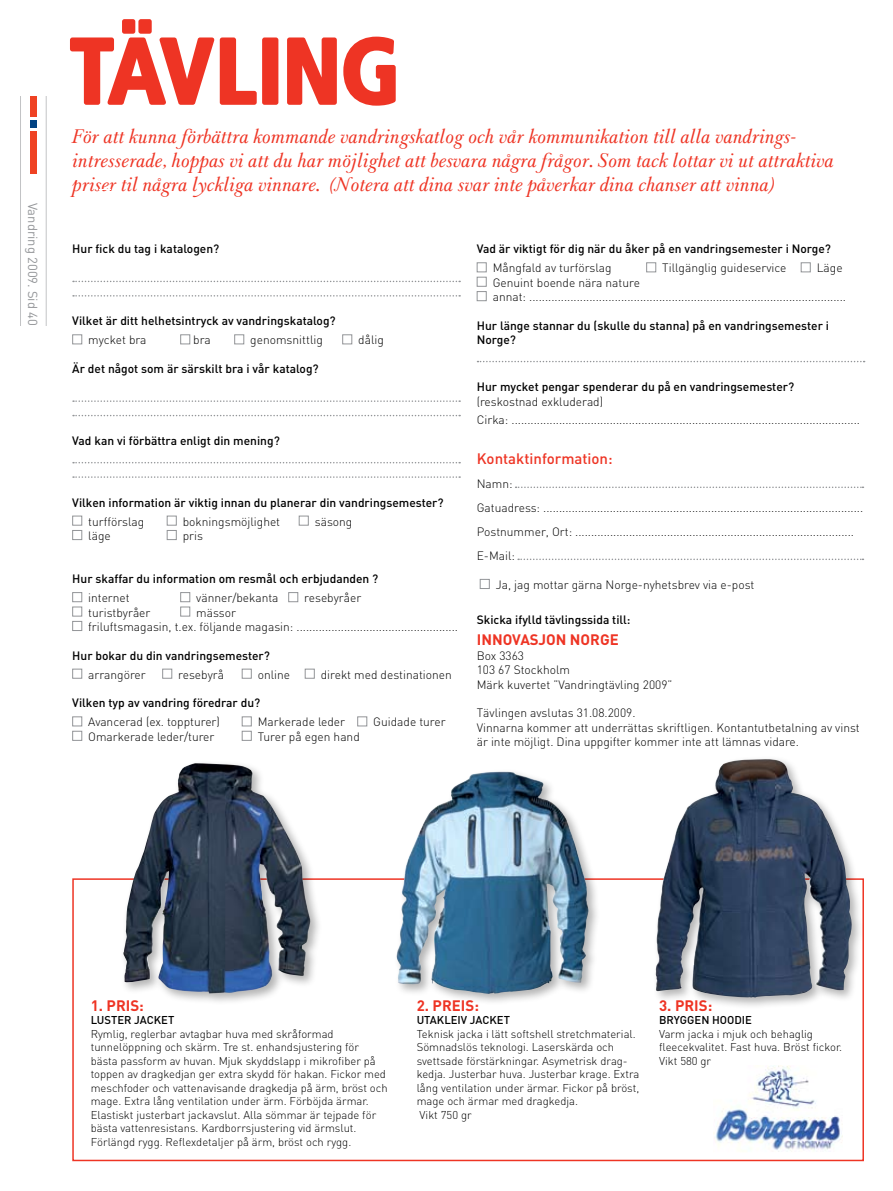
<style>
.page{position:relative;width:893px;height:1191px;background:#fff}
.page>*{position:absolute;margin:0;border:0;box-sizing:border-box;transform-origin:0 0}
.t1{font:108px "Visit NOR";color:#ee3424}
.t2{font:italic 21px/24px "Baskerville 1757";color:#ee3424}
.t3{font:700 15px "DIN";color:#ee3424}
.t4{font:500 15px "DIN";color:#ee3424}
.t5{font:12.9px "DIN";color:#939598}
.t6{font:300 12px/14.4px "DIN";color:#000}
.t7{font:500 12px/14.4px "DIN";color:#000}
.t8{font:300 11.25px/13.5px "DIN";color:#000}
.t9{font:500 11.25px "DIN";color:#000}
</style>
<div class="page">
<svg style="left:73px;top:281px;width:387px;height:1px"></svg>
<svg style="left:73px;top:295px;width:387px;height:1px"></svg>
<div style="left:72px;top:334px;width:10px;height:10px;border:1px solid #939598"></div>
<div style="left:180px;top:334px;width:10px;height:10px;border:1px solid #939598"></div>
<div style="left:234px;top:334px;width:10px;height:10px;border:1px solid #939598"></div>
<div style="left:342px;top:334px;width:10px;height:10px;border:1px solid #939598"></div>
<svg style="left:73px;top:400px;width:387px;height:2px"></svg>
<svg style="left:73px;top:415px;width:387px;height:1px"></svg>
<svg style="left:73px;top:462px;width:387px;height:1px"></svg>
<svg style="left:73px;top:476px;width:387px;height:2px"></svg>
<div style="left:72px;top:515px;width:10px;height:10px;border:1px solid #939598"></div>
<div style="left:167px;top:515px;width:10px;height:10px;border:1px solid #939598"></div>
<div style="left:299px;top:515px;width:10px;height:10px;border:1px solid #939598"></div>
<div style="left:72px;top:530px;width:10px;height:10px;border:1px solid #939598"></div>
<div style="left:167px;top:530px;width:10px;height:10px;border:1px solid #939598"></div>
<div style="left:72px;top:592px;width:10px;height:10px;border:1px solid #939598"></div>
<div style="left:180px;top:592px;width:10px;height:10px;border:1px solid #939598"></div>
<div style="left:288px;top:592px;width:10px;height:10px;border:1px solid #939598"></div>
<div style="left:72px;top:606px;width:10px;height:10px;border:1px solid #939598"></div>
<div style="left:180px;top:606px;width:10px;height:10px;border:1px solid #939598"></div>
<div style="left:72px;top:621px;width:10px;height:10px;border:1px solid #939598"></div>
<div style="left:72px;top:668px;width:10px;height:10px;border:1px solid #939598"></div>
<div style="left:162px;top:668px;width:10px;height:10px;border:1px solid #939598"></div>
<div style="left:242px;top:668px;width:10px;height:10px;border:1px solid #939598"></div>
<div style="left:305px;top:668px;width:10px;height:10px;border:1px solid #939598"></div>
<div style="left:72px;top:716px;width:10px;height:10px;border:1px solid #939598"></div>
<div style="left:242px;top:716px;width:10px;height:10px;border:1px solid #939598"></div>
<div style="left:357px;top:716px;width:10px;height:10px;border:1px solid #939598"></div>
<div style="left:72px;top:731px;width:10px;height:9px;border:1px solid #939598"></div>
<div style="left:242px;top:731px;width:10px;height:9px;border:1px solid #939598"></div>
<div style="left:477px;top:262px;width:10px;height:10px;border:1px solid #939598"></div>
<div style="left:646px;top:262px;width:10px;height:10px;border:1px solid #939598"></div>
<div style="left:801px;top:262px;width:10px;height:10px;border:1px solid #939598"></div>
<div style="left:477px;top:277px;width:10px;height:10px;border:1px solid #939598"></div>
<div style="left:477px;top:291px;width:10px;height:10px;border:1px solid #939598"></div>
<svg style="left:477px;top:361px;width:388px;height:1px"></svg>
<svg style="left:516px;top:486px;width:347px;height:2px"></svg>
<svg style="left:518px;top:558px;width:345px;height:2px"></svg>
<div style="left:480px;top:579px;width:10px;height:10px;border:1px solid #939598"></div>
<div style="left:72px;top:878px;width:792px;height:283px;background:#fff;border:2px solid #ee3424"></div>
<div style="left:120px;top:759px;width:202px;height:246px;background:#000;opacity:.3"></div>
<img style="left:123px;top:763px;width:73px;height:221px">
<div style="left:393px;top:768px;width:207px;height:238px;background:#000;opacity:.3"></div>
<img style="left:396px;top:771px;width:107px;height:213px">
<div style="left:652px;top:755px;width:212px;height:255px;background:#000;opacity:.3"></div>
<img style="left:654px;top:759px;width:199px;height:239px">
<img style="left:713px;top:1065px;width:129px;height:87px">
<div style="left:30px;top:96px;width:7px;height:21px;background:#ef4223"></div>
<div style="left:30px;top:121px;width:7px;height:7px;background:#004282"></div>
<div style="left:30px;top:131px;width:7px;height:43px;background:#ef4223"></div>
<hr style="left:46px;top:96px;width:1px;height:229px;background:#939598">
<hr style="left:20px;top:96px;width:1px;height:229px;background:#939598">
<p class="t5" style="left:41px;top:203px;width:124px;rotate:90deg">Vandring 2009. Sid 40</p>
<h1 class="t1" style="left:69px;top:16px;width:332px">TÄVLING</h1>
<p class="t2" style="left:72px;top:125px;width:763px">För att kunna förbättra kommande vandringskatlog och vår kommunikation till alla vandrings&shy;intresserade, hoppas vi att du har möjlighet att besvara några frågor. Som tack lottar vi ut attraktiva priser til några lyckliga vinnare. (Notera att dina svar inte påverkar dina chanser att vinna)</p>
<p class="t7" style="left:72px;top:241px;width:149px">Hur fick du tag i katalogen?</p>
<p class="t7" style="left:72px;top:313px;width:265px">Vilket är ditt helhetsintryck av vandringskatalog?</p>
<p class="t6" style="left:88px;top:333px;width:60px">mycket bra</p>
<p class="t6" style="left:193px;top:333px;width:19px">bra</p>
<p class="t6" style="left:250px;top:333px;width:74px">genomsnittlig</p>
<p class="t6" style="left:358px;top:333px;width:27px">dålig</p>
<p class="t7" style="left:72px;top:361px;width:248px">Är det något som är särskilt bra i vår katalog?</p>
<p class="t7" style="left:72px;top:433px;width:209px">Vad kan vi förbättra enligt din mening?</p>
<p class="t7" style="left:72px;top:495px;width:373px">Vilken information är viktig innan du planerar din vandringsemester?</p>
<p class="t6" style="left:88px;top:514px;width:58px">turfförslag</p>
<p class="t6" style="left:183px;top:514px;width:99px">bokningsmöjlighet</p>
<p class="t6" style="left:315px;top:514px;width:39px">säsong</p>
<p class="t6" style="left:88px;top:528px;width:24px">läge</p>
<p class="t6" style="left:183px;top:528px;width:22px">pris</p>
<p class="t7" style="left:72px;top:571px;width:308px">Hur skaffar du information om resmål och erbjudanden ?</p>
<p class="t6" style="left:88px;top:590px;width:43px">internet</p>
<p class="t6" style="left:196px;top:590px;width:84px">vänner/bekanta</p>
<p class="t6" style="left:304px;top:590px;width:58px">resebyråer</p>
<p class="t6" style="left:88px;top:605px;width:64px">turistbyråer</p>
<p class="t6" style="left:88px;top:605px;width:371px;text-indent:108px">mässor<br>friluftsmagasin, t.ex. följande magasin: ...................................................</p>
<p class="t7" style="left:72px;top:648px;width:199px">Hur bokar du din vandringsemester?</p>
<p class="t6" style="left:88px;top:667px;width:59px">arrangörer</p>
<p class="t6" style="left:178px;top:667px;width:47px">resebyrå</p>
<p class="t6" style="left:258px;top:667px;width:34px">online</p>
<p class="t6" style="left:321px;top:667px;width:133px">direkt med destinationen</p>
<p class="t7" style="left:72px;top:695px;width:190px">Vilken typ av vandring föredrar du?</p>
<p class="t6" style="left:88px;top:714px;width:133px">Avancerad (ex. toppturer)</p>
<p class="t6" style="left:258px;top:714px;width:89px">Markerade leder</p>
<p class="t6" style="left:373px;top:714px;width:74px">Guidade turer</p>
<p class="t6" style="left:88px;top:729px;width:128px">Omarkerade leder/turer</p>
<p class="t6" style="left:258px;top:729px;width:104px">Turer på egen hand</p>
<p class="t7" style="left:477px;top:241px;width:356px">Vad är viktigt för dig när du åker på en vandringsemester i Norge?</p>
<p class="t6" style="left:493px;top:261px;width:120px">Mångfald av turförslag</p>
<p class="t6" style="left:662px;top:261px;width:126px">Tillgänglig guideservice</p>
<p class="t6" style="left:817px;top:261px;width:27px">Läge</p>
<p class="t6" style="left:493px;top:275px;width:355px">Genuint boende nära nature<br>annat: ....................................................................................................</p>
<p class="t7" style="left:477px;top:318px;width:354px">Hur länge stannar du (skulle du stanna) på en vandringsemester i<br>Norge?</p>
<p class="t7" style="left:477px;top:379px;width:319px">Hur mycket pengar spenderar du på en vandringsemester?</p>
<p class="t6" style="left:477px;top:392px;width:385px;line-height:18px">(reskostnad exkluderad)<br>Cirka: ..............................................................................................................</p>
<p class="t4" style="left:477px;top:449px;width:137px">Kontaktinformation:</p>
<p class="t6" style="left:477px;top:471px;width:388px;line-height:24px">Namn:<br>Gatuadress: .....................................................................................................<br>Postnummer, Ort: ........................................................................................<br>E-Mail:</p>
<p class="t6" style="left:496px;top:577px;width:260px">Ja, jag mottar gärna Norge-nyhetsbrev via e-post</p>
<p class="t7" style="left:477px;top:612px;width:155px">Skicka ifylld tävlingssida till:</p>
<p class="t3" style="left:477px;top:630px;width:144px">INNOVASJON NORGE</p>
<p class="t6" style="left:477px;top:648px;width:197px">Box 3363<br>103 67 Stockholm<br>Märk kuvertet ”Vandringtävling 2009”</p>
<p class="t6" style="left:477px;top:705px;width:385px">Tävlingen avslutas 31.08.2009.<br>Vinnarna kommer att underrättas skriftligen. Kontantutbetalning av vinst är inte möjligt. Dina uppgifter kommer inte att lämnas vidare.</p>
<p class="t3" style="left:91px;top:995px;width:55px">1. PRIS:</p>
<p class="t9" style="left:91px;top:1013px;width:14px">Luster</p>
<p class="t9" style="left:134px;top:1013px;width:34px">Jac ket</p>
<p class="t8" style="left:91px;top:1026px;width:298px">Rymlig, reglerbar avtagbar huva med skråformad tunnelöppning och skärm. Tre st. enhandsjustering för bästa passform av huvan. Mjuk skyddslapp i mikrofiber på toppen av dragkedjan ger extra skydd för hakan. Fickor med meschfoder och vattenavisande dragkedja på ärm, bröst och mage. Extra lång ventilation under ärm. Förböjda ärmar.<br>Elastiskt justerbart jackavslut. Alla sömmar är tejpade för bästa vattenresistans. Kardborrsjustering vid ärmslut.<br>Förlängd rygg. Reflexdetaljer på ärm, bröst och rygg.</p>
<p class="t3" style="left:417px;top:995px;width:64px">2. PREIS:</p>
<p class="t9" style="left:417px;top:1013px;width:35px">Utakleiv</p>
<p class="t9" style="left:470px;top:1013px;width:34px">Jac ket</p>
<p class="t8" style="left:417px;top:1026px;width:224px">Teknisk jacka i lätt softshell stretchmaterial.<br>Sömnadslös teknologi. Laserskärda och svettsade förstärkningar. Asymetrisk drag&shy;kedja. Justerbar huva. Justerbar krage. Extra lång ventilation under ärmar. Fickor på bröst, mage och ärmar med dragkedja.<br>Vikt 750 gr</p>
<p class="t3" style="left:659px;top:995px;width:55px">3. PRIS:</p>
<p class="t9" style="left:659px;top:1013px;width:29px">Bryggen</p>
<p class="t9" style="left:712px;top:1013px;width:15px">Hoodie</p>
<p class="t8" style="left:659px;top:1026px;width:185px">Varm jacka i mjuk och behaglig fleecekvalitet. Fast huva. Bröst fickor.<br>Vikt 580 gr</p>
</div>
